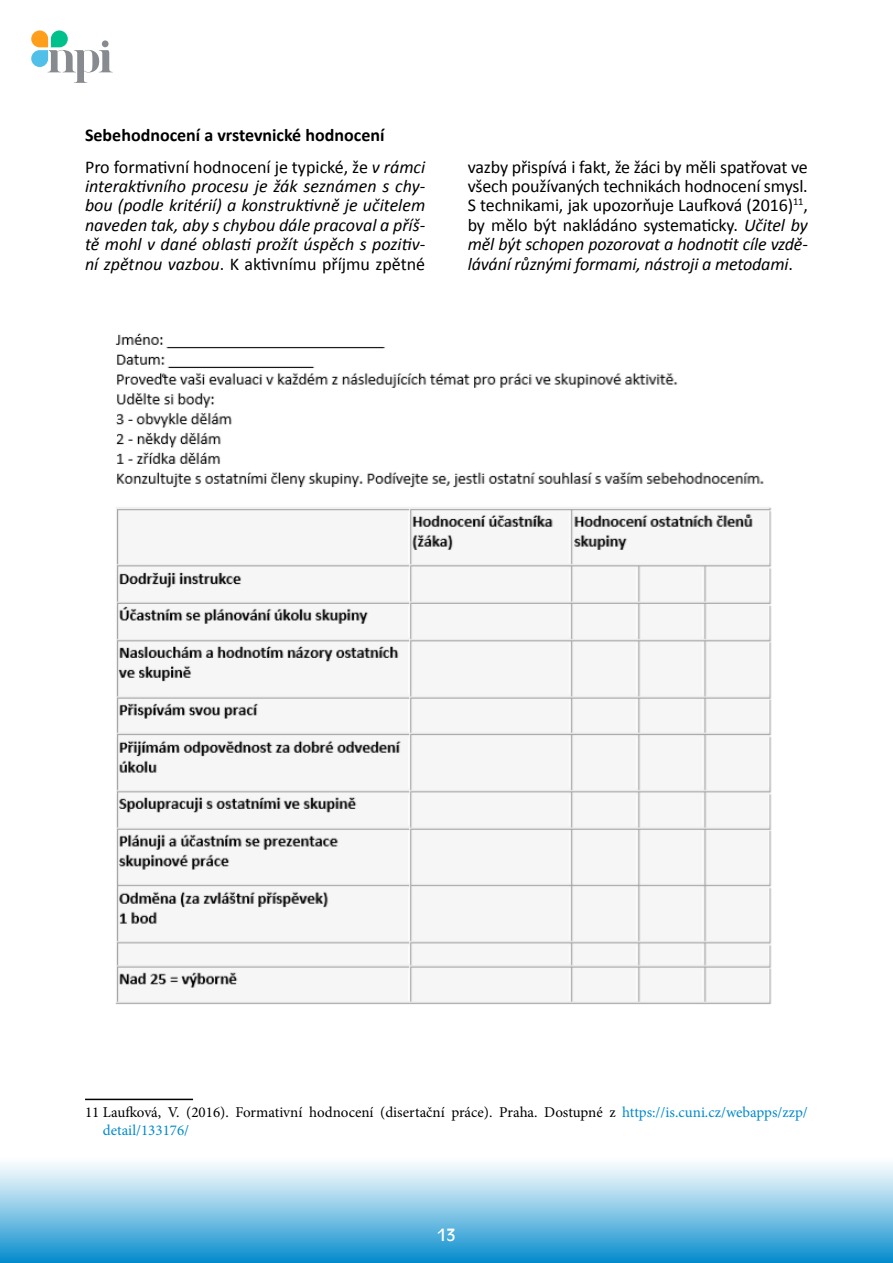
<style>
.page{position:relative;width:893px;height:1263px;background:#fff}
.page>*{position:absolute;margin:0;border:0;box-sizing:border-box;transform-origin:0 0}
.t1{font:18px/19.4px "Calibri";letter-spacing:-.01em;color:#000;text-align:justify}
.t2{font:italic 18px/19.4px "Calibri";color:#000;text-align:justify}
.t3{font:700 18px/31.5px "Calibri";color:#000}
.t4{font:16.5px "Antique Olive";color:#fff}
.t5{font:15px/18px "Minion Pro";color:#000}
.s1{font-weight:400}
.s2{font-weight:400;font-style:italic}
.s3{font-style:normal}
.s4{font-style:italic}
.s5{color:#008acc}
</style>
<div class="page">
<div style="left:0;top:1157px;width:893px;height:106px;background:linear-gradient(to bottom,#fff,#0b8ece)"></div>
<svg style="left:31px;top:30px;width:82px;height:53px"></svg>
<hr style="left:85px;top:1099px;width:108px;height:1px;background:#000">
<img style="left:115px;top:333px;width:657px;height:671px">
<p class="t3" style="left:85px;top:118px;width:342px">Sebehodnocení a vrstevnické hodnocení<br><span class="s1">Pro formativní hodnocení je typické, že</span> <span class="s2">v rámci</span></p>
<p class="t2" style="left:85px;top:175px;width:342px">interaktivního procesu je žák seznámen s chy&shy;bou (podle kritérií) a konstruktivně je učitelem naveden tak, aby s chybou dále pracoval a příš&shy;tě mohl v dané oblasti prožít úspěch s pozitiv&shy;ní zpětnou vazbou<span class="s3">. K aktivnímu příjmu zpětné</span></p>
<p class="t1" style="left:468px;top:156px;width:342px">vazby přispívá i fakt, že žáci by měli spatřovat ve všech používaných technikách hodnocení smysl.<br>S technikami, jak upozorňuje Laufková (2016)<sup>11</sup>, by mělo být nakládáno systematicky. <span class="s4">Učitel by měl být schopen pozorovat a hodnotit cíle vzdě&shy;lávání různými formami, nástroji a metodami</span>.</p>
<p class="t5" style="left:103px;top:1104px;width:707px;text-indent:-18px">11 Laufková, V. (2016). Formativní hodnocení (disertační práce). Praha. Dostupné z <span class="s5">https://is.cuni.cz/webapps/zzp/ detail/133176/</span></p>
<p class="t4" style="left:437px;top:1225px;width:20px">13</p>
</div>
